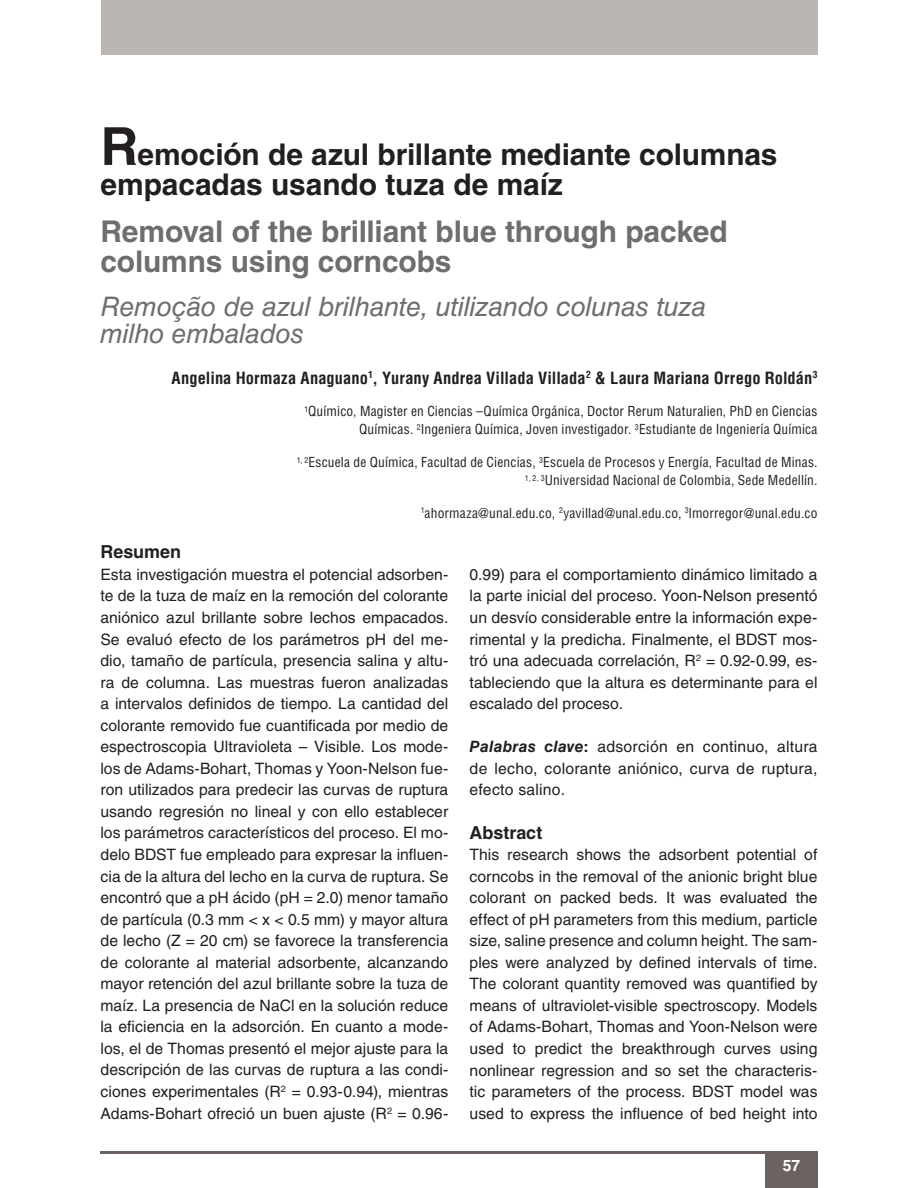
<style>
.page{position:relative;width:918px;height:1188px;background:#fff}
.page>*{position:absolute;margin:0;border:0;box-sizing:border-box;transform-origin:0 0}
.t1{font:700 30px/30px "Helvetica LT Std";letter-spacing:-.005em;color:#231f20}
.t2{font:700 30px/30px "Helvetica LT Std";letter-spacing:-.005em;color:#6d6e70}
.t3{font:italic 27px/27px "Helvetica LT Std";letter-spacing:-.01em;color:#6d6e70}
.t4{font:700 18px "Helvetica LT Std";color:#231f20}
.t5{font:700 condensed 16.5px "Helvetica LT Std";letter-spacing:.005em;color:#231f20}
.t6{font:15.75px/21.6px "Helvetica LT Std";color:#231f20;text-align:justify}
.t7{font:700 15.75px "Helvetica LT Std";color:#fff}
.t8{font:condensed 13.5px/18px "Helvetica LT Std";letter-spacing:.015em;color:#231f20;text-align:right}
.s1{font-size:52.35px}
.s2{font-weight:700;font-style:italic}
.s3{font-weight:700}
</style>
<div class="page">
<hr style="left:100px;top:1152px;width:715px;height:2px;background:#6c6361">
<div style="left:101px;top:0;width:717px;height:54px;background:#bbb6b4"></div>
<div style="left:765px;top:1152px;width:53px;height:36px;background:#6c6361"></div>
<h1 class="t1" style="left:100px;top:142px;width:679px"><span class="s1">R</span>emoción de azul brillante mediante columnas empacadas usando tuza de maíz</h1>
<h1 class="t2" style="left:100px;top:219px;width:629px">Removal of the brilliant blue through packed columns using corncobs</h1>
<h2 class="t3" style="left:100px;top:295px;width:607px">Remoção de azul brilhante, utilizando colunas tuza milho embalados</h2>
<p class="t5" style="left:172px;top:372px;width:647px">Angelina Hormaza Anaguano<sup>1</sup>, Yurany Andrea Villada Villada<sup>2</sup> &amp; Laura Mariana Orrego Roldán<sup>3</sup></p>
<p class="t8" style="left:304px;top:404px;width:515px"><sup>1</sup>Químico, Magister en Ciencias –Química Orgánica, Doctor Rerum Naturalien, PhD en Ciencias<br>Químicas. <sup>2</sup>Ingeniera Química, Joven investigador. <sup>3</sup>Estudiante de Ingeniería Química</p>
<p class="t8" style="left:297px;top:454px;width:522px"><sup>1,</sup> <sup>2</sup>Escuela de Química, Facultad de Ciencias, <sup>3</sup>Escuela de Procesos y Energía, Facultad de Minas.<br><sup>1,</sup> <sup>2,</sup> <sup>3</sup>Universidad Nacional de Colombia, Sede Medellín.</p>
<p class="t8" style="left:421px;top:505px;width:398px"><sup>1</sup>ahormaza@unal.edu.co, <sup>2</sup>yavillad@unal.edu.co, <sup>3</sup>lmorregor@unal.edu.co</p>
<p class="t4" style="left:100px;top:545px;width:82px">Resumen</p>
<p class="t6" style="left:100px;top:565px;width:349px">Esta investigación muestra el potencial adsorben&shy;te de la tuza de maíz en la remoción del colorante aniónico azul brillante sobre lechos empacados.<br>Se evaluó efecto de los parámetros pH del me&shy;dio, tamaño de partícula, presencia salina y altu&shy;ra de columna. Las muestras fueron analizadas a intervalos definidos de tiempo. La cantidad del colorante removido fue cuantificada por medio de espectroscopia Ultravioleta – Visible. Los mode&shy;los de Adams-Bohart, Thomas y Yoon-Nelson fue&shy;ron utilizados para predecir las curvas de ruptura usando regresión no lineal y con ello establecer los parámetros característicos del proceso. El mo&shy;delo BDST fue empleado para expresar la influen&shy;cia de la altura del lecho en la curva de ruptura. Se encontró que a pH ácido (pH = 2.0) menor tamaño de partícula (0.3 mm &lt; x &lt; 0.5 mm) y mayor altura de lecho (Z = 20 cm) se favorece la transferencia de colorante al material adsorbente, alcanzando mayor retención del azul brillante sobre la tuza de maíz. La presencia de NaCl en la solución reduce la eficiencia en la adsorción. En cuanto a mode&shy;los, el de Thomas presentó el mejor ajuste para la descripción de las curvas de ruptura a las condi&shy;ciones experimentales (R<sup>2</sup> = 0.93-0.94), mientras Adams-Bohart ofreció un buen ajuste (R<sup>2</sup> = 0.96-</p>
<p class="t6" style="left:470px;top:565px;width:349px">0.99) para el comportamiento dinámico limitado a la parte inicial del proceso. Yoon-Nelson presentó un desvío considerable entre la información expe&shy;rimental y la predicha. Finalmente, el BDST mos&shy;tró una adecuada correlación, R<sup>2</sup> = 0.92-0.99, es&shy;tableciendo que la altura es determinante para el escalado del proceso.</p>
<p class="t6" style="left:470px;top:737px;width:349px"><span class="s2">Palabras clave</span><span class="s3">:</span> adsorción en continuo, altura de lecho, colorante aniónico, curva de ruptura, efecto salino.</p>
<p class="t4" style="left:470px;top:826px;width:74px">Abstract</p>
<p class="t6" style="left:470px;top:845px;width:350px">This research shows the adsorbent potential of corncobs in the removal of the anionic bright blue colorant on packed beds. It was evaluated the effect of pH parameters from this medium, particle size, saline presence and column height. The sam&shy;ples were analyzed by defined intervals of time.<br>The colorant quantity removed was quantified by means of ultraviolet-visible spectroscopy. Models of Adams-Bohart, Thomas and Yoon-Nelson were used to predict the breakthrough curves using nonlinear regression and so set the characteris&shy;tic parameters of the process. BDST model was used to express the influence of bed height into</p>
<p class="t7" style="left:783px;top:1159px;width:19px">57</p>
</div>
